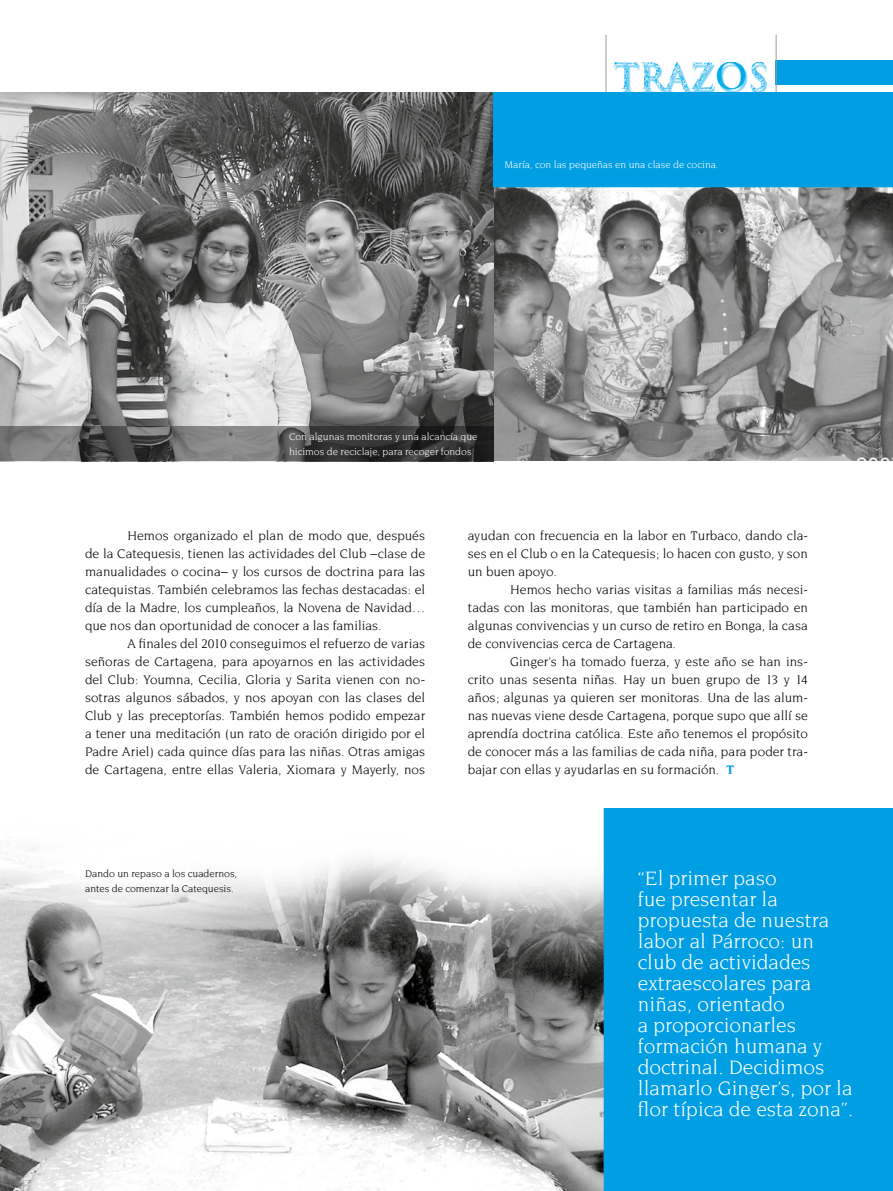
<style>
.page{position:relative;width:893px;height:1191px;background:#fff}
.page>*{position:absolute;margin:0;border:0;box-sizing:border-box;transform-origin:0 0}
.t1{font:21px/21px "Novarese";color:#fff}
.t2{font:13.5px/18px "Novarese";letter-spacing:-.005em;color:#000;text-align:justify}
.t3{font:10.5px/15px "Novarese";letter-spacing:-.005em;color:#fff}
.t4{font:10.5px/15px "Novarese";letter-spacing:.005em;color:#000}
.s1{font-weight:700;color:#009ee3}
</style>
<div class="page">
<div style="left:776px;top:60px;width:117px;height:25px;background:#009ee3"></div>
<hr style="left:606px;top:35px;width:1px;height:75px;background:#9c9c9d">
<hr style="left:776px;top:35px;width:1px;height:75px;background:#9c9c9d">
<img style="left:606px;top:54px;width:162px;height:38px">
<img style="left:493px;top:187px;width:400px;height:273px">
<img style="left:0;top:92px;width:493px;height:335px">
<svg style="left:0;top:427px;width:493px;height:34px;background:#545554"></svg>
<div style="left:493px;top:92px;width:400px;height:95px;background:#009ee3"></div>
<img style="left:0;top:808px;width:604px;height:383px">
<div style="left:604px;top:808px;width:289px;height:383px;background:#009ee3"></div>
<p class="t3" style="left:504px;top:156px;width:216px">María, con las pequeñas en una clase de cocina.</p>
<p class="t3" style="left:289px;top:429px;width:190px">Con algunas monitoras y una alcancía que hicimos de reciclaje, para recoger fondos</p>
<p class="t2" style="left:85px;top:526px;width:342px;text-indent:43px">Hemos organizado el plan de modo que, después de la Catequesis, tienen las actividades del Club –clase de manualidades o cocina– y los cursos de doctrina para las catequistas. También celebramos las fechas destacadas: el día de la Madre, los cumpleaños, la Novena de Navidad… que nos dan oportunidad de conocer a las familias.</p>
<p class="t2" style="left:85px;top:634px;width:342px;text-indent:43px">A finales del 2010 conseguimos el refuerzo de varias señoras de Cartagena, para apoyarnos en las actividades del Club: Youmna, Cecilia, Gloria y Sarita vienen con no&shy;sotras algunos sábados, y nos apoyan con las clases del Club y las preceptorías. También hemos podido empezar a tener una meditación (un rato de oración dirigido por el Padre Ariel) cada quince días para las niñas. Otras amigas de Cartagena, entre ellas Valeria, Xiomara y Mayerly, nos</p>
<p class="t4" style="left:85px;top:866px;width:154px">Dando un repaso a los cuadernos, antes de comenzar la Catequesis.</p>
<p class="t2" style="left:468px;top:526px;width:342px">ayudan con frecuencia en la labor en Turbaco, dando cla&shy;ses en el Club o en la Catequesis; lo hacen con gusto, y son un buen apoyo.</p>
<p class="t2" style="left:468px;top:580px;width:342px;text-indent:43px">Hemos hecho varias visitas a familias más necesi&shy;tadas con las monitoras, que también han participado en algunas convivencias y un curso de retiro en Bonga, la casa de convivencias cerca de Cartagena.</p>
<p class="t2" style="left:468px;top:652px;width:342px;text-indent:43px">Ginger’s ha tomado fuerza, y este año se han ins&shy;crito unas sesenta niñas. Hay un buen grupo de 13 y 14 años; algunas ya quieren ser monitoras. Una de las alum&shy;nas nuevas viene desde Cartagena, porque supo que allí se aprendía doctrina católica. Este año tenemos el propósito de conocer más a las familias de cada niña, para poder tra&shy;bajar con ellas y ayudarlas en su formación. <span class="s1">T</span></p>
<p class="t1" style="left:638px;top:867px;width:217px">“El primer paso<br>fue presentar la propuesta de nuestra labor al Párroco: un club de actividades extraescolares para niñas, orientado<br>a proporcionarles formación humana y doctrinal. Decidimos llamarlo Ginger’s, por la flor típica de esta zona”.</p>
</div>
